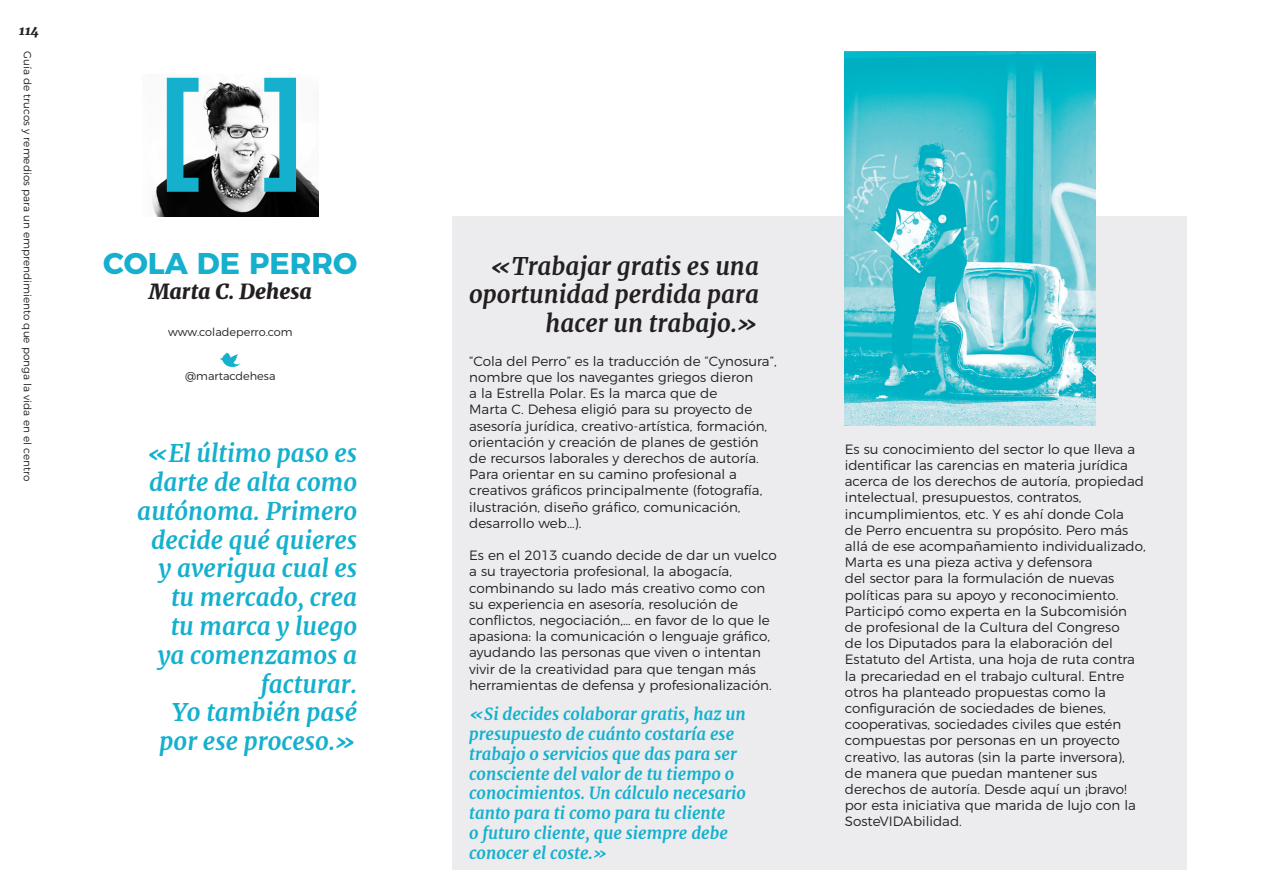
<style>
.page{position:relative;width:1263px;height:893px;background:#fff}
.page>*{position:absolute;margin:0;border:0;box-sizing:border-box;transform-origin:0 0}
.t1{font:700 30px "Montserrat";color:#14b0ce}
.t2{font:italic 700 24px/28.8px "Merriweather";color:#14b0ce;text-align:right}
.t3{font:italic 700 24px/28.8px "Merriweather";color:#231f20;text-align:right}
.t4{font:italic 900 21px "Merriweather";color:#231f20}
.t5{font:italic 700 16.5px/19.8px "Merriweather";color:#14b0ce}
.t6{font:300 13.5px/16.2px "Montserrat";color:#231f20}
.t7{font:italic 900 13.5px "Merriweather";color:#231f20}
.t8{font:300 11.25px "Montserrat";color:#231f20}
.t9{font:300 10.5px "Montserrat";color:#231f20}
</style>
<div class="page">
<div style="left:452px;top:217px;width:734px;height:653px;background:#ececee"></div>
<img style="left:152px;top:77px;width:167px;height:140px">
<svg style="left:167px;top:78px;width:32px;height:114px"></svg>
<svg style="left:264px;top:78px;width:32px;height:114px"></svg>
<img style="left:845px;top:51px;width:250px;height:375px">
<svg style="left:220px;top:353px;width:21px;height:14px"></svg>
<p class="t7" style="left:19px;top:21px;width:22px">114</p>
<p class="t9" style="left:36px;top:51px;width:432px;rotate:90deg">Guía de trucos y remedios para un emprendimiento que ponga la vida en el centro</p>
<p class="t1" style="left:103px;top:239px;width:256px">COLA DE PERRO</p>
<p class="t4" style="left:149px;top:279px;width:165px">Marta C. Dehesa</p>
<p class="t8" style="left:168px;top:323px;width:126px">www.coladeperro.com</p>
<p class="t8" style="left:185px;top:367px;width:92px">@martacdehesa</p>
<p class="t2" style="left:137px;top:439px;width:221px">«El último paso es darte de alta como autónoma. Primero decide qué quieres y averigua cual es tu mercado, crea<br>tu marca y luego<br>ya comenzamos a facturar.</p>
<p class="t2" style="left:160px;top:698px;width:199px;text-align:center">Yo también pasé por ese proceso.»</p>
<p class="t3" style="left:469px;top:252px;width:291px">«Trabajar gratis es una oportunidad perdida para hacer un trabajo.»</p>
<p class="t6" style="left:469px;top:352px;width:309px">“Cola del Perro” es la traducción de “Cynosura”, nombre que los navegantes griegos dieron<br>a la Estrella Polar. Es la marca que de<br>Marta C. Dehesa eligió para su proyecto de asesoría jurídica, creativo-artística, formación, orientación y creación de planes de gestión de recursos laborales y derechos de autoría.<br>Para orientar en su camino profesional a creativos gráficos principalmente (fotografía, ilustración, diseño gráfico, comunicación, desarrollo web…).</p>
<p class="t6" style="left:469px;top:546px;width:309px">Es en el 2013 cuando decide de dar un vuelco a su trayectoria profesional, la abogacía, combinando su lado más creativo como con su experiencia en asesoría, resolución de conflictos, negociación,… en favor de lo que le apasiona: la comunicación o lenguaje gráfico, ayudando las personas que viven o intentan vivir de la creatividad para que tengan más herramientas de defensa y profesionalización.</p>
<p class="t5" style="left:469px;top:704px;width:278px">«Si decides colaborar gratis, haz un presupuesto de cuánto costaría ese trabajo o servicios que das para ser consciente del valor de tu tiempo o conocimientos. Un cálculo necesario tanto para ti como para tu cliente<br>o futuro cliente, que siempre debe conocer el coste.»</p>
<p class="t6" style="left:845px;top:440px;width:302px">Es su conocimiento del sector lo que lleva a identificar las carencias en materia jurídica acerca de los derechos de autoría, propiedad intelectual, presupuestos, contratos, incumplimientos, etc. Y es ahí donde Cola<br>de Perro encuentra su propósito. Pero más allá de ese acompañamiento individualizado, Marta es una pieza activa y defensora<br>del sector para la formulación de nuevas políticas para su apoyo y reconocimiento.<br>Participó como experta en la Subcomisión de profesional de la Cultura del Congreso<br>de los Diputados para la elaboración del Estatuto del Artista, una hoja de ruta contra la precariedad en el trabajo cultural. Entre otros ha planteado propuestas como la configuración de sociedades de bienes, cooperativas, sociedades civiles que estén compuestas por personas en un proyecto creativo, las autoras (sin la parte inversora),<br>de manera que puedan mantener sus derechos de autoría. Desde aquí un ¡bravo! por esta iniciativa que marida de lujo con la SosteVIDAbilidad.</p>
</div>
